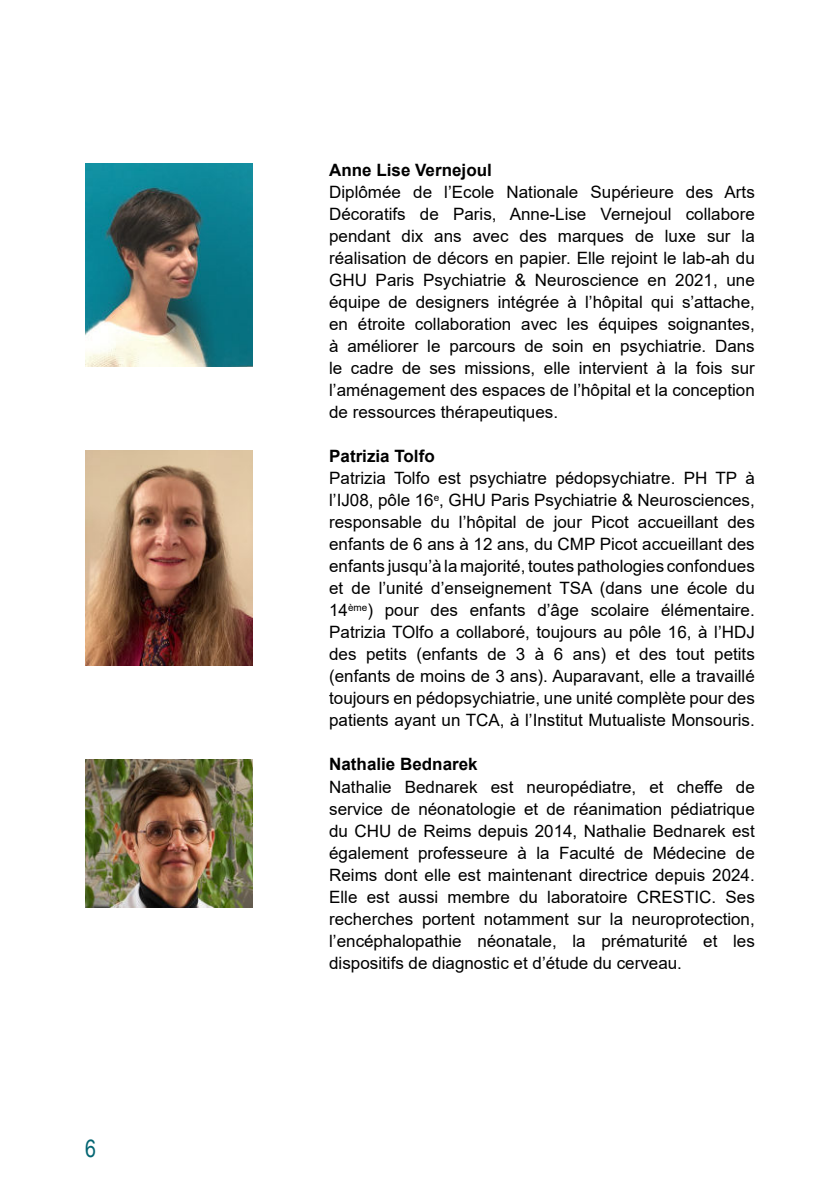
<style>
.page{position:relative;width:840px;height:1191px;background:#fff}
.page>*{position:absolute;margin:0;border:0;box-sizing:border-box;transform-origin:0 0}
.t1{font:24px "Arial Narrow";color:#036572}
.t2{font:17px/22px "Arial";color:#000;text-align:justify}
.t3{font:700 17px "Arial";color:#000}
</style>
<div class="page">
<img style="left:85px;top:450px;width:167px;height:215px">
<img style="left:85px;top:759px;width:167px;height:148px">
<img style="left:85px;top:164px;width:167px;height:202px">
<h1 class="t1" style="left:85px;top:1134px;width:12px">6</h1>
<p class="t3" style="left:329px;top:164px;width:164px">Anne Lise Vernejoul</p>
<p class="t2" style="left:329px;top:183px;width:427px">Diplômée de l’Ecole Nationale Supérieure des Arts Décoratifs de Paris, Anne-Lise Vernejoul collabore pendant dix ans avec des marques de luxe sur la réalisation de décors en papier. Elle rejoint le lab-ah du GHU Paris Psychiatrie &amp; Neuroscience en 2021, une équipe de designers intégrée à l’hôpital qui s’attache, en étroite collaboration avec les équipes soignantes, à améliorer le parcours de soin en psychiatrie. Dans le cadre de ses missions, elle intervient à la fois sur l’aménagement des espaces de l’hôpital et la conception de ressources thérapeutiques.</p>
<p class="t3" style="left:329px;top:450px;width:107px">Patrizia Tolfo</p>
<p class="t2" style="left:329px;top:469px;width:427px">Patrizia Tolfo est psychiatre pédopsychiatre. PH TP à l’IJ08, pôle 16<sup>e</sup>, GHU Paris Psychiatrie &amp; Neurosciences, responsable du l’hôpital de jour Picot accueillant des enfants de 6 ans à 12 ans, du CMP Picot accueillant des enfants jusqu’à la majorité, toutes pathologies confondues et de l’unité d’enseignement TSA (dans une école du 14<sup>ème</sup>) pour des enfants d’âge scolaire élémentaire.<br>Patrizia TOlfo a collaboré, toujours au pôle 16, à l’HDJ des petits (enfants de 3 à 6 ans) et des tout petits (enfants de moins de 3 ans). Auparavant, elle a travaillé toujours en pédopsychiatrie, une unité complète pour des patients ayant un TCA, à l’Institut Mutualiste Monsouris.</p>
<p class="t3" style="left:329px;top:758px;width:150px">Nathalie Bednarek</p>
<p class="t2" style="left:329px;top:775px;width:427px">Nathalie Bednarek est neuropédiatre, et cheffe de service de néonatologie et de réanimation pédiatrique du CHU de Reims depuis 2014, Nathalie Bednarek est également professeure à la Faculté de Médecine de Reims dont elle est maintenant directrice depuis 2024.<br>Elle est aussi membre du laboratoire CRESTIC. Ses recherches portent notamment sur la neuroprotection, l’encéphalopathie néonatale, la prématurité et les dispositifs de diagnostic et d’étude du cerveau.</p>
</div>
